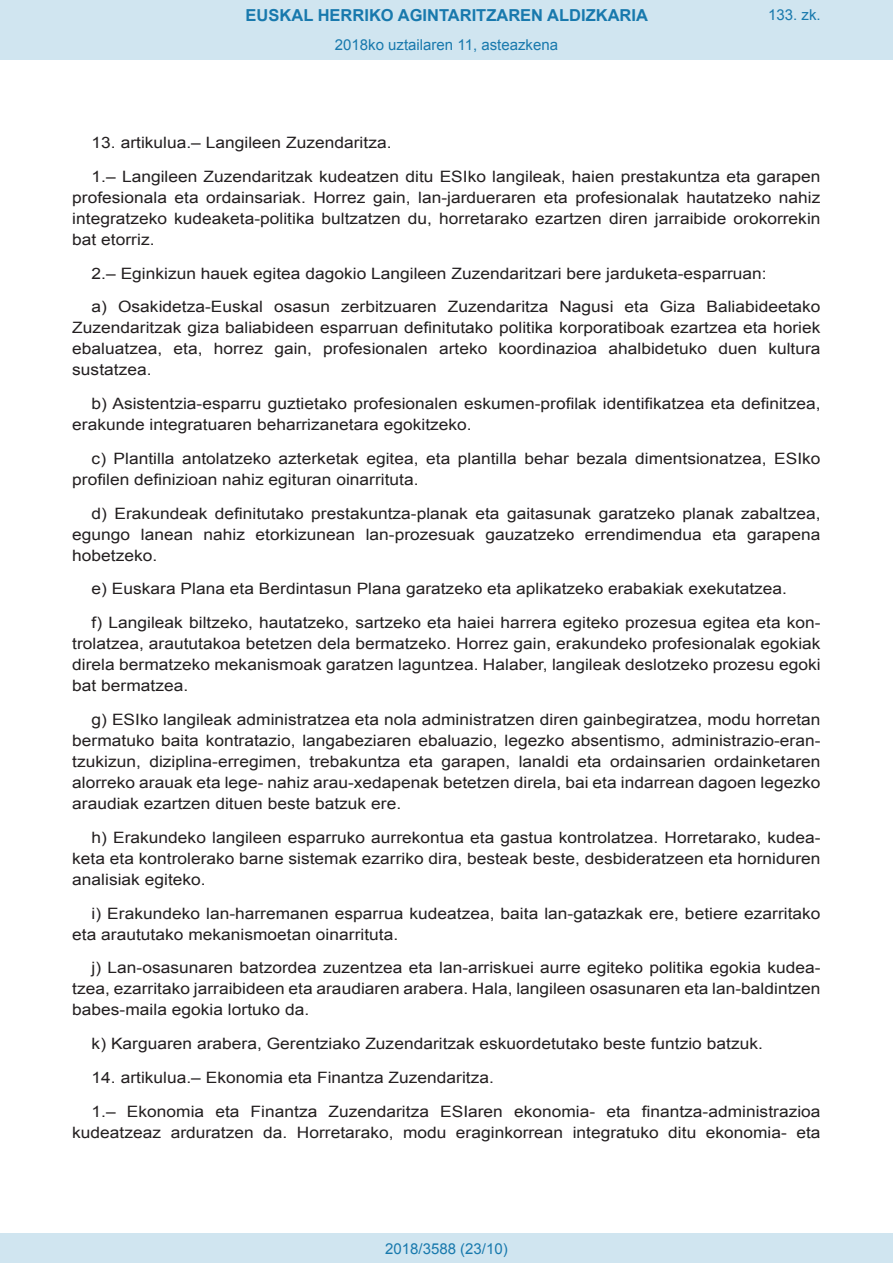
<style>
.page{position:relative;width:893px;height:1263px;background:#fff}
.page>*{position:absolute;margin:0;border:0;box-sizing:border-box;transform-origin:0 0}
.t1{font:700 16.5px "Arial";color:#1879ad}
.BOPVDetalle{font:15.6px/21px "Arial";color:#231f20;text-align:justify;scale:1.11 1}
.Paginacion_Centro{font:15px "Arial";color:#1879ad}
</style>
<div class="page">
<div style="left:0;top:0;width:893px;height:60px;background:#d0e5f0"></div>
<div style="left:0;top:1233px;width:893px;height:30px;background:#d0e5f0"></div>
<p class="t1" style="left:246px;top:4px;width:404px">EUSKAL HERRIKO AGINTARITZAREN ALDIZKARIA</p>
<p class="Paginacion_Centro" style="left:335px;top:35px;width:225px">2018ko uztailaren 11, asteazkena</p>
<p class="Paginacion_Centro" style="left:768px;top:5px;width:54px">133. zk.</p>
<p class="BOPVDetalle" style="left:92px;top:132px;width:272px">13. artikulua.– Langileen Zuzendaritza.</p>
<p class="BOPVDetalle" style="left:72px;top:166px;width:676px;text-indent:19px">1.– Langileen Zuzendaritzak kudeatzen ditu ESIko langileak, haien prestakuntza eta garapen profesionala eta ordainsariak. Horrez gain, lan-jardueraren eta profesionalak hautatzeko nahiz integratzeko kudeaketa-politika bultzatzen du, horretarako ezartzen diren jarraibide orokorrekin bat etorriz.</p>
<p class="BOPVDetalle" style="left:92px;top:263px;width:610px">2.– Eginkizun hauek egitea dagokio Langileen Zuzendaritzari bere jarduketa-esparruan:</p>
<p class="BOPVDetalle" style="left:72px;top:297px;width:676px;text-indent:19px">a) Osakidetza-Euskal osasun zerbitzuaren Zuzendaritza Nagusi eta Giza Baliabideetako Zuzendaritzak giza baliabideen esparruan definitutako politika korporatiboak ezartzea eta horiek ebaluatzea, eta, horrez gain, profesionalen arteko koordinazioa ahalbidetuko duen kultura sustatzea.</p>
<p class="BOPVDetalle" style="left:72px;top:393px;width:676px;text-indent:19px">b) Asistentzia-esparru guztietako profesionalen eskumen-profilak identifikatzea eta definitzea, erakunde integratuaren beharrizanetara egokitzeko.</p>
<p class="BOPVDetalle" style="left:72px;top:448px;width:676px;text-indent:19px">c) Plantilla antolatzeko azterketak egitea, eta plantilla behar bezala dimentsionatzea, ESIko profilen definizioan nahiz egituran oinarrituta.</p>
<p class="BOPVDetalle" style="left:72px;top:503px;width:676px;text-indent:19px">d) Erakundeak definitutako prestakuntza-planak eta gaitasunak garatzeko planak zabaltzea, egungo lanean nahiz etorkizunean lan-prozesuak gauzatzeko errendimendua eta garapena hobetzeko.</p>
<p class="BOPVDetalle" style="left:92px;top:579px;width:628px">e) Euskara Plana eta Berdintasun Plana garatzeko eta aplikatzeko erabakiak exekutatzea.</p>
<p class="BOPVDetalle" style="left:72px;top:612px;width:676px;text-indent:19px">f) Langileak biltzeko, hautatzeko, sartzeko eta haiei harrera egiteko prozesua egitea eta kon&shy;trolatzea, araututakoa betetzen dela bermatzeko. Horrez gain, erakundeko profesionalak egokiak direla bermatzeko mekanismoak garatzen laguntzea. Halaber, langileak deslotzeko prozesu egoki bat bermatzea.</p>
<p class="BOPVDetalle" style="left:72px;top:709px;width:676px;text-indent:19px">g) ESIko langileak administratzea eta nola administratzen diren gainbegiratzea, modu horretan bermatuko baita kontratazio, langabeziaren ebaluazio, legezko absentismo, administrazio-eran&shy;tzukizun, diziplina-erregimen, trebakuntza eta garapen, lanaldi eta ordainsarien ordainketaren alorreko arauak eta lege- nahiz arau-xedapenak betetzen direla, bai eta indarrean dagoen legezko araudiak ezartzen dituen beste batzuk ere.</p>
<p class="BOPVDetalle" style="left:72px;top:827px;width:676px;text-indent:19px">h) Erakundeko langileen esparruko aurrekontua eta gastua kontrolatzea. Horretarako, kudea&shy;keta eta kontrolerako barne sistemak ezarriko dira, besteak beste, desbideratzeen eta horniduren analisiak egiteko.</p>
<p class="BOPVDetalle" style="left:72px;top:903px;width:676px;text-indent:19px">i) Erakundeko lan-harremanen esparrua kudeatzea, baita lan-gatazkak ere, betiere ezarritako eta araututako mekanismoetan oinarrituta.</p>
<p class="BOPVDetalle" style="left:72px;top:957px;width:676px;text-indent:19px">j) Lan-osasunaren batzordea zuzentzea eta lan-arriskuei aurre egiteko politika egokia kudea&shy;tzea, ezarritako jarraibideen eta araudiaren arabera. Hala, langileen osasunaren eta lan-baldintzen babes-maila egokia lortuko da.</p>
<p class="BOPVDetalle" style="left:92px;top:1033px;width:606px">k) Karguaren arabera, Gerentziako Zuzendaritzak eskuordetutako beste funtzio batzuk.</p>
<p class="BOPVDetalle" style="left:92px;top:1067px;width:364px">14. artikulua.– Ekonomia eta Finantza Zuzendaritza.</p>
<p class="BOPVDetalle" style="left:72px;top:1101px;width:676px;text-align:right">1.– Ekonomia eta Finantza Zuzendaritza ESIaren ekonomia- eta finantza-administrazioa kudeatzeaz arduratzen da. Horretarako, modu eraginkorrean integratuko ditu ekonomia- eta</p>
<p class="Paginacion_Centro" style="left:385px;top:1238px;width:124px">2018/3588 (23/10)</p>
</div>
